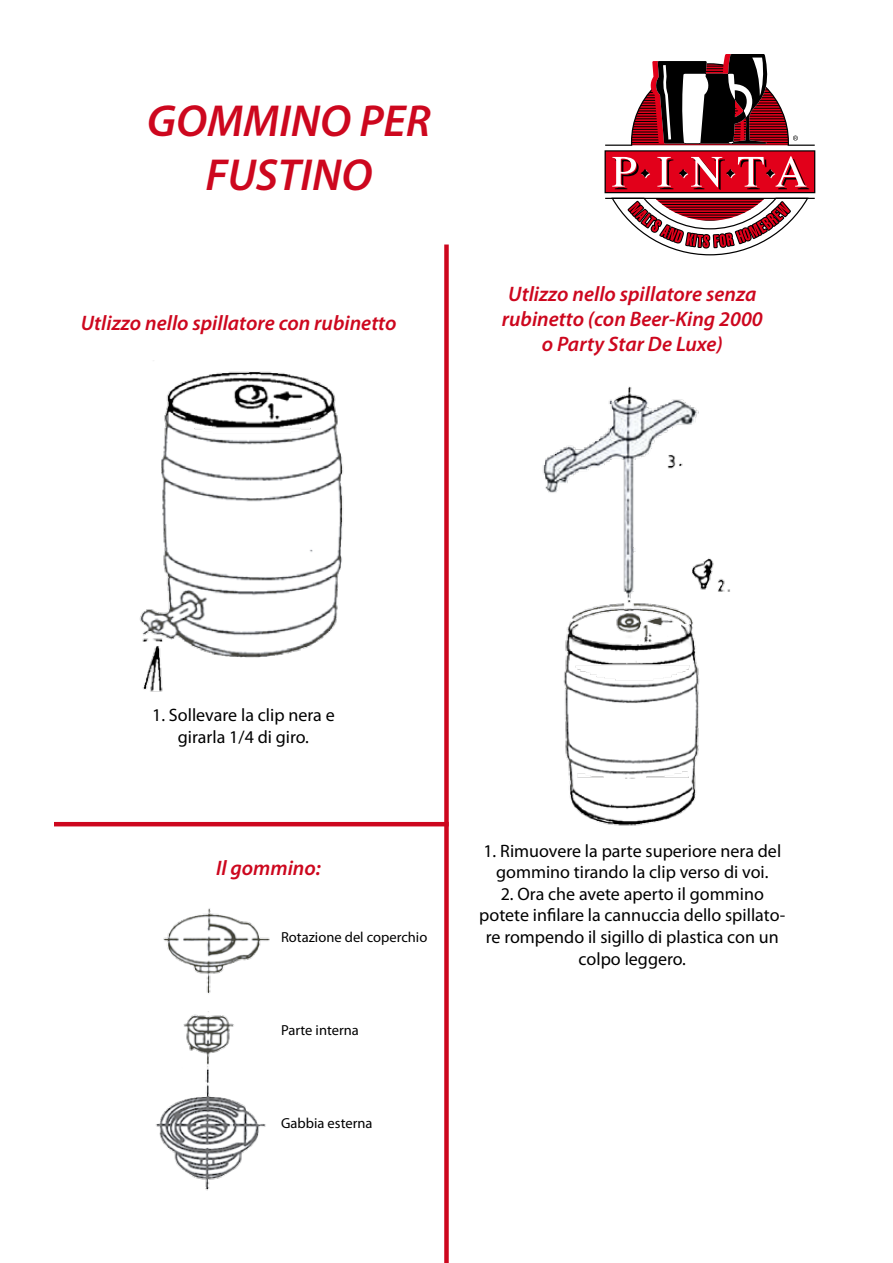
<style>
.page{position:relative;width:893px;height:1263px;background:#fff}
.page>*{position:absolute;margin:0;border:0;box-sizing:border-box;transform-origin:0 0}
.t1{font:italic 600 45px/54px "Myriad Pro";color:#cd071e;text-align:center}
.t2{font:italic 600 21px/25.2px "Myriad Pro";color:#cd071e;text-align:center}
.t3{font:18px/21.6px "Myriad Pro";color:#000;text-align:center}
.t4{font:14.55px "Myriad Pro";color:#000}
</style>
<div class="page">
<svg style="left:604px;top:54px;width:212px;height:202px"></svg>
<img style="left:139px;top:360px;width:204px;height:332px">
<img style="left:543px;top:386px;width:187px;height:440px">
<img style="left:155px;top:908px;width:115px;height:283px">
<div style="left:444px;top:244px;width:5px;height:1019px;background:#cd071e"></div>
<hr style="left:54px;top:822px;width:395px;height:4px;background:#cd071e">
<h1 class="t1" style="left:147px;top:93px;width:285px">GOMMINO PER<br>FUSTINO</h1>
<p class="t2" style="left:81px;top:310px;width:317px">Utlizzo nello spillatore con rubinetto</p>
<p class="t2" style="left:502px;top:280px;width:262px">Utlizzo nello spillatore senza rubinetto (con Beer-King 2000 o Party Star De Luxe)</p>
<p class="t3" style="left:152px;top:704px;width:184px">1. Sollevare la clip nera e girarla 1/4 di giro.</p>
<p class="t2" style="left:216px;top:854px;width:106px">Il gommino:</p>
<p class="t4" style="left:281px;top:928px;width:148px">Rotazione del coperchio</p>
<p class="t4" style="left:281px;top:1021px;width:79px">Parte interna</p>
<p class="t4" style="left:281px;top:1114px;width:93px">Gabbia esterna</p>
<p class="t3" style="left:483px;top:839px;width:299px">1. Rimuovere la parte superiore nera del gommino tirando la clip verso di voi.</p>
<p class="t3" style="left:479px;top:883px;width:308px">2. Ora che avete aperto il gommino potete infilare la cannuccia dello spillato&shy;re rompendo il sigillo di plastica con un colpo leggero.</p>
</div>
